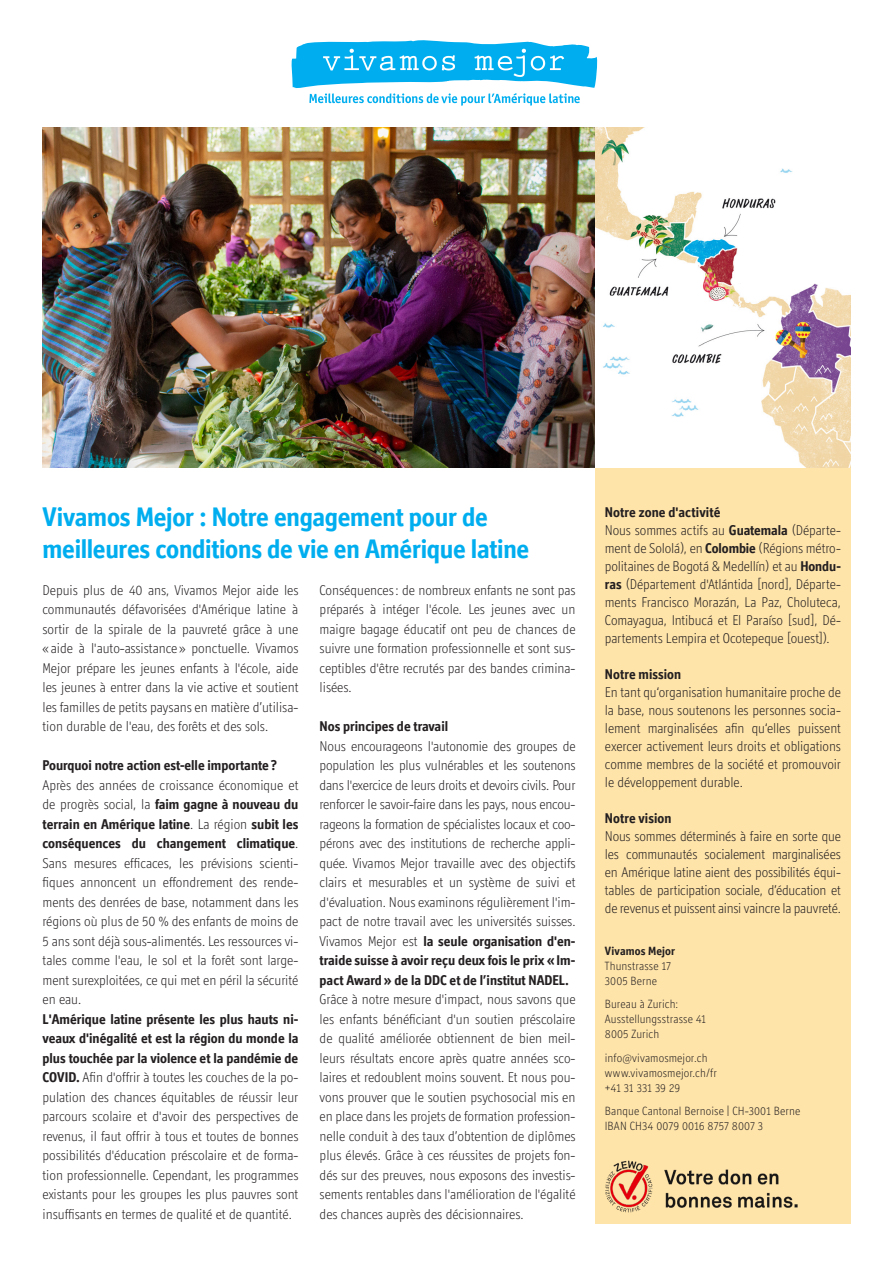
<style>
.page{position:relative;width:893px;height:1263px;background:#fff}
.page>*{position:absolute;margin:0;border:0;box-sizing:border-box;transform-origin:0 0}
._02_Seite_Titel{font:700 27px/31.5px "Officina Display ITC Std";letter-spacing:-.01em;color:#00aeef}
._04_Seite_Untertitel_klein{font:300 14.25px/19.5px "Officina Display ITC Std";color:#231f20;text-align:justify}
.Spaltentext_Titel_klein{font:300 14.25px/19.5px "Officina Display ITC Std";color:#231f20;text-align:justify}
._05_Seite_Grundtext{font:300 14.25px/18px "Officina Display ITC Std";letter-spacing:-.005em;color:#231f20;text-align:justify}
._04_Seite_Untertitel_klein-2{font:700 14.25px "Officina Display ITC Std";color:#231f20}
._05_Seite_Grundtext-2{font:700 14.25px "Officina Display ITC Std";letter-spacing:.005em;color:#231f20}
._02_Spalten_Text_Light{font:300 12px/15px "Officina Display ITC Std";letter-spacing:.01em;color:#231f20}
._02_Spalten_Text_Light-2{font:700 12px "Officina Display ITC Std";letter-spacing:.01em;color:#231f20}
.s1{font-weight:700}
</style>
<div class="page">
<img style="left:43px;top:128px;width:807px;height:340px">
<svg style="left:291px;top:40px;width:307px;height:66px"></svg>
<div style="left:595px;top:468px;width:255px;height:755px;background:#ffe4aa"></div>
<img style="left:605px;top:1161px;width:193px;height:52px">
<div style="left:765px;top:236px;width:72px;height:25px;background:#fff"></div>
<div style="left:736px;top:256px;width:81px;height:27px;background:#fff"></div>
<p class="_02_Seite_Titel" style="left:43px;top:501px;width:488px">Vivamos Mejor : Notre engagement pour de meilleures conditions de vie en Amérique latine</p>
<p class="_04_Seite_Untertitel_klein" style="left:43px;top:580px;width:257px">Depuis plus de 40 ans, Vivamos Mejor aide les communautés défavorisées d'Amérique latine à sortir de la spirale de la pauvreté grâce à une « aide à l'auto-assistance » ponctuelle. Vivamos Mejor prépare les jeunes enfants à l'école, aide les jeunes à entrer dans la vie active et soutient les familles de petits paysans en matière d’utilisa&shy;tion durable de l'eau, des forêts et des sols.</p>
<p class="_04_Seite_Untertitel_klein-2" style="left:43px;top:757px;width:236px">Pourquoi notre action est-elle importante ?</p>
<p class="_04_Seite_Untertitel_klein" style="left:43px;top:775px;width:257px">Après des années de croissance économique et de progrès social, la <span class="s1">faim gagne à nouveau du terrain en Amérique latine</span>. La région <span class="s1">subit les conséquences du changement climatique</span>.<br>Sans mesures efficaces, les prévisions scienti&shy;fiques annoncent un effondrement des rende&shy;ments des denrées de base, notamment dans les régions où plus de 50 % des enfants de moins de 5 ans sont déjà sous-alimentés. Les ressources vi&shy;tales comme l'eau, le sol et la forêt sont large&shy;ment surexploitées, ce qui met en péril la sécurité en eau.</p>
<p class="_04_Seite_Untertitel_klein" style="left:43px;top:1009px;width:257px"><span class="s1">L'Amérique latine présente les plus hauts ni&shy;veaux d'inégalité et est la région du monde la plus touchée par la violence et la pandémie de COVID.</span> Afin d'offrir à toutes les couches de la po&shy;pulation des chances équitables de réussir leur parcours scolaire et d'avoir des perspectives de revenus, il faut offrir à tous et toutes de bonnes possibilités d'éducation préscolaire et de forma&shy;tion professionnelle. Cependant, les programmes existants pour les groupes les plus pauvres sont insuffisants en termes de qualité et de quantité.</p>
<p class="_04_Seite_Untertitel_klein" style="left:320px;top:580px;width:257px">Conséquences: de nombreux enfants ne sont pas préparés à intéger l'école. Les jeunes avec un maigre bagage éducatif ont peu de chances de suivre une formation professionnelle et sont sus&shy;ceptibles d'être recrutés par des bandes crimina&shy;lisées.</p>
<p class="_04_Seite_Untertitel_klein-2" style="left:320px;top:718px;width:130px">Nos principes de travail</p>
<p class="Spaltentext_Titel_klein" style="left:320px;top:736px;width:257px">Nous encourageons l'autonomie des groupes de population les plus vulnérables et les soutenons dans l'exercice de leurs droits et devoirs civils. Pour renforcer le savoir-faire dans les pays, nous encou&shy;rageons la formation de spécialistes locaux et coo&shy;pérons avec des institutions de recherche appli&shy;quée. Vivamos Mejor travaille avec des objectifs clairs et mesurables et un système de suivi et d'évaluation. Nous examinons régulièrement l'im&shy;pact de notre travail avec les universités suisses.<br>Vivamos Mejor est <span class="s1">la seule organisation d'en&shy;traide suisse à avoir reçu deux fois le prix «Im&shy;pact Award» de la DDC et de l’institut NADEL.</span></p>
<p class="Spaltentext_Titel_klein" style="left:320px;top:989px;width:257px">Grâce à notre mesure d'impact, nous savons que les enfants bénéficiant d'un soutien préscolaire de qualité améliorée obtiennent de bien meil&shy;leurs résultats encore après quatre années sco&shy;laires et redoublent moins souvent. Et nous pou&shy;vons prouver que le soutien psychosocial mis en en place dans les projets de formation profession&shy;nelle conduit à des taux d’obtention de diplômes plus élevés. Grâce à ces réussites de projets fon&shy;dés sur des preuves, nous exposons des investis&shy;sements rentables dans l'amélioration de l'égalité des chances auprès des décisionnaires.</p>
<p class="_05_Seite_Grundtext-2" style="left:605px;top:504px;width:117px">Notre zone d'activité</p>
<p class="_05_Seite_Grundtext" style="left:605px;top:521px;width:237px">Nous sommes actifs au <span class="s1">Guatemala</span> (Départe&shy;ment de Sololá), en <span class="s1">Colombie</span> (Régions métro&shy;politaines de Bogotá &amp; Medellín) et au <span class="s1">Hondu&shy;ras</span> (Département d'Atlántida [nord], Départe&shy;ments Francisco Morazán, La Paz, Choluteca, Comayagua, Intibucá et El Paraíso [sud], Dé&shy;partements Lempira et Ocotepeque [ouest]).</p>
<p class="_05_Seite_Grundtext-2" style="left:605px;top:666px;width:78px">Notre mission</p>
<p class="_05_Seite_Grundtext" style="left:605px;top:683px;width:237px">En tant qu‘organisation humanitaire proche de la base, nous soutenons les personnes socia&shy;lement marginalisées afin qu‘elles puissent exercer activement leurs droits et obligations comme membres de la société et promouvoir le développement durable.</p>
<p class="_05_Seite_Grundtext-2" style="left:605px;top:810px;width:68px">Notre vision</p>
<p class="_05_Seite_Grundtext" style="left:605px;top:827px;width:238px">Nous sommes déterminés à faire en sorte que les communautés socialement marginalisées en Amérique latine aient des possibilités équi&shy;tables de participation sociale, d’éducation et de revenus et puissent ainsi vaincre la pauvreté.</p>
<p class="_02_Spalten_Text_Light-2" style="left:605px;top:944px;width:72px">Vivamos Mejor</p>
<p class="_02_Spalten_Text_Light" style="left:605px;top:958px;width:68px">Thunstrasse 17</p>
<p class="_02_Spalten_Text_Light" style="left:605px;top:973px;width:54px">3005 Berne</p>
<p class="_02_Spalten_Text_Light" style="left:605px;top:996px;width:75px">Bureau à Zurich:</p>
<p class="_02_Spalten_Text_Light" style="left:605px;top:1011px;width:103px">Ausstellungsstrasse 41</p>
<p class="_02_Spalten_Text_Light" style="left:605px;top:1026px;width:56px">8005 Zurich</p>
<p class="_02_Spalten_Text_Light" style="left:605px;top:1050px;width:113px">info@vivamosmejor.ch www.vivamosmejor.ch/fr +41 31 331 39 29</p>
<p class="_02_Spalten_Text_Light" style="left:605px;top:1103px;width:197px">Banque Cantonal Bernoise | CH-3001 Berne</p>
<p class="_02_Spalten_Text_Light" style="left:605px;top:1118px;width:160px">IBAN CH34 0079 0016 8757 8007 3</p>
</div>
